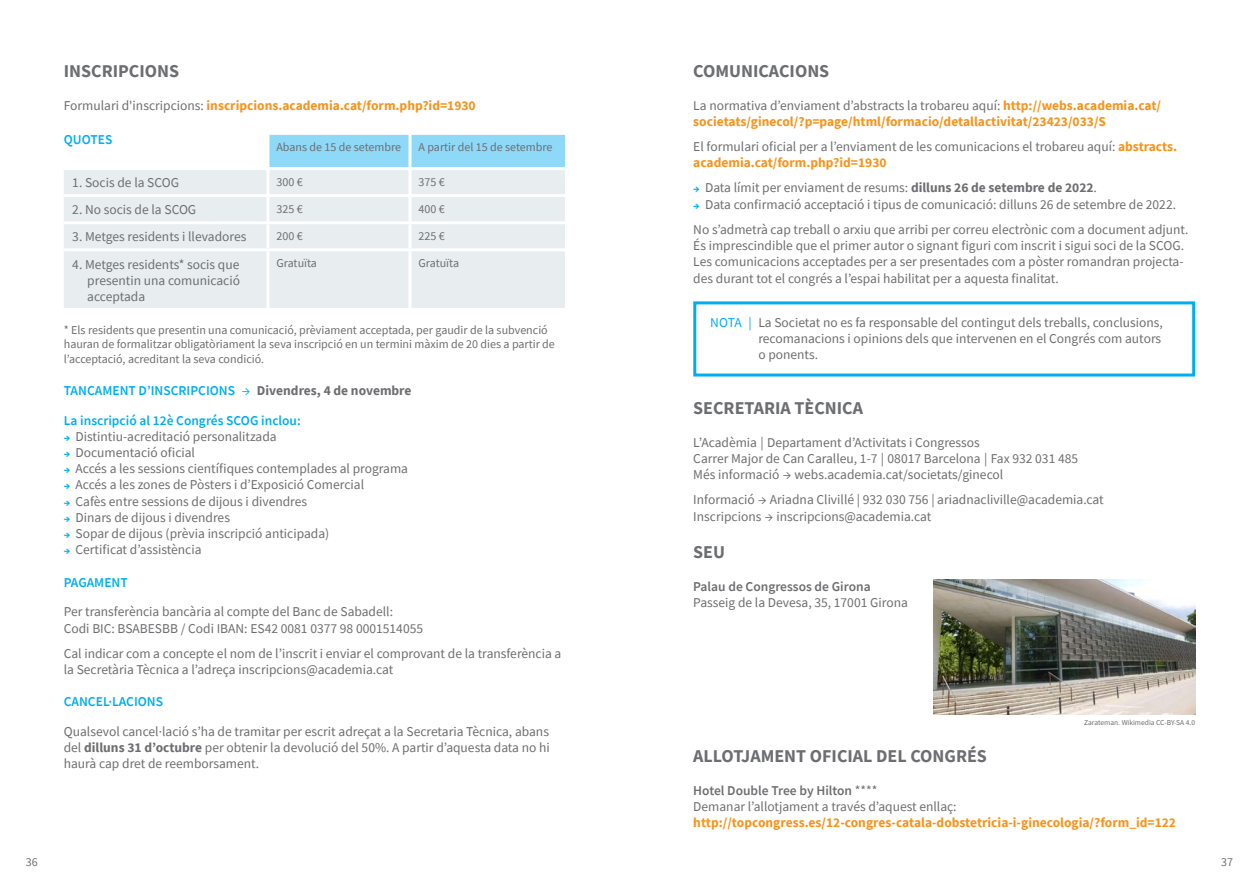
<style>
.page{position:relative;width:1259px;height:893px;background:#fff}
.page>*{position:absolute;margin:0;border:0;box-sizing:border-box;transform-origin:0 0}
.t1{font:700 18px "Source Sans Pro";color:#6d6e71}
.t2{font:13.5px/16.2px "Source Sans Pro";color:#6d6e71}
.t3{font:700 13.5px/16.2px "Source Sans Pro";color:#f7941e}
.t4{font:600 13.5px/29.7px "Source Sans Pro";color:#00aeef}
.t5{font:600 13.5px "Source Sans Pro";color:#6d6e71}
.t6{font:12px/14.4px "Source Sans Pro";color:#6d6e71}
.t7{font:7.5px "Source Sans Pro";color:#6d6e71}
.s1{font-weight:400;color:#6d6e71}
.s2{font-weight:400}
.s3{font-weight:700;color:#6d6e71}
.s4{font-weight:700;font-size:10.5px;color:#00aeef}
.s5{font-weight:700}
.s6{font-weight:700;color:#f7941e}
.s7{color:#00aeef}
.s8{font-weight:600}
</style>
<div class="page">
<div style="left:269px;top:135px;width:296px;height:32px;background:#8ed8f8"></div>
<div style="left:64px;top:170px;width:501px;height:138px;background:#e8edf0"></div>
<hr style="left:408px;top:135px;width:3px;height:32px;background:#fff">
<hr style="left:408px;top:170px;width:3px;height:24px;background:#fff">
<hr style="left:268px;top:194px;width:142px;height:3px;background:#fff">
<hr style="left:410px;top:194px;width:155px;height:3px;background:#fff">
<hr style="left:408px;top:197px;width:3px;height:24px;background:#fff">
<hr style="left:268px;top:221px;width:142px;height:3px;background:#fff">
<hr style="left:410px;top:221px;width:155px;height:3px;background:#fff">
<hr style="left:408px;top:224px;width:3px;height:24px;background:#fff">
<hr style="left:268px;top:248px;width:142px;height:3px;background:#fff">
<hr style="left:410px;top:248px;width:155px;height:3px;background:#fff">
<hr style="left:408px;top:251px;width:3px;height:57px;background:#fff">
<hr style="left:266px;top:170px;width:3px;height:24px;background:#fff">
<hr style="left:64px;top:194px;width:204px;height:3px;background:#fff">
<hr style="left:266px;top:197px;width:3px;height:24px;background:#fff">
<hr style="left:64px;top:221px;width:204px;height:3px;background:#fff">
<hr style="left:266px;top:224px;width:3px;height:24px;background:#fff">
<hr style="left:64px;top:248px;width:204px;height:3px;background:#fff">
<hr style="left:266px;top:251px;width:3px;height:57px;background:#fff">
<div style="left:693px;top:301px;width:502px;height:75px;border:3px solid #00aeef"></div>
<img style="left:933px;top:580px;width:262px;height:134px">
<h1 class="t1" style="left:64px;top:59px;width:17px">Inscripcions</h1>
<p class="t3" style="left:64px;top:97px;width:413px"><span class="s1">Formulari d'inscripcions:</span> inscripcions.academia.cat/form.php?id=1930</p>
<p class="t4" style="left:64px;top:124px;width:50px">QUOTES</p>
<p class="t6" style="left:276px;top:140px;width:126px">Abans de 15 de setembre</p>
<p class="t6" style="left:418px;top:140px;width:135px">A partir del 15 de setembre</p>
<p class="t2" style="left:72px;top:174px;width:108px">1. Socis de la SCOG</p>
<p class="t6" style="left:276px;top:175px;width:28px">300 €</p>
<p class="t6" style="left:418px;top:175px;width:28px">375 €</p>
<p class="t2" style="left:72px;top:202px;width:125px">2. No socis de la SCOG</p>
<p class="t6" style="left:276px;top:202px;width:28px">325 €</p>
<p class="t6" style="left:418px;top:202px;width:28px">400 €</p>
<p class="t2" style="left:72px;top:229px;width:176px">3. Metges residents i llevadores</p>
<p class="t6" style="left:276px;top:229px;width:28px">200 €</p>
<p class="t6" style="left:418px;top:229px;width:28px">225 €</p>
<p class="t2" style="left:87px;top:256px;width:154px;text-align:justify;text-indent:-15px">4. Metges residents* socis que presentin una comunicació acceptada</p>
<p class="t6" style="left:276px;top:256px;width:42px">Gratuïta</p>
<p class="t6" style="left:418px;top:256px;width:42px">Gratuïta</p>
<p class="t6" style="left:64px;top:322px;width:492px">* Els residents que presentin una comunicació, prèviament acceptada, per gaudir de la subvenció hauran de formalitzar obligatòriament la seva inscripció en un termini màxim de 20 dies a partir de l’acceptació, acreditant la seva condició.</p>
<p class="t4" style="left:64px;top:375px;width:108px">Tancament d’i nscripcio</p>
<p class="t4" style="left:64px;top:375px;width:349px;text-indent:155px">ns <span class="s2">→</span> <span class="s3">Divendres, 4 de novembre<br></span>La inscripció al 12è Congrés SCOG inclou:</p>
<p class="t2" style="left:64px;top:428px;width:214px"><span class="s4">→</span> Distintiu-acreditació personalitzada</p>
<p class="t2" style="left:64px;top:444px;width:133px"><span class="s4">→</span> Documentació oficial</p>
<p class="t2" style="left:64px;top:461px;width:346px"><span class="s4">→</span> Accés a les sessions científiques contemplades al programa</p>
<p class="t2" style="left:64px;top:477px;width:302px"><span class="s4">→</span> Accés a les zones de Pòsters i d’Exposició Comercial</p>
<p class="t2" style="left:64px;top:493px;width:245px"><span class="s4">→</span> Cafès entre sessions de dijous i divendres</p>
<p class="t2" style="left:64px;top:509px;width:168px"><span class="s4">→</span> Dinars de dijous i divendres</p>
<p class="t2" style="left:64px;top:525px;width:267px"><span class="s4">→</span> Sopar de dijous (prèvia inscripció anticipada)</p>
<p class="t2" style="left:64px;top:542px;width:139px"><span class="s4">→</span> Certificat d’assistència</p>
<p class="t4" style="left:64px;top:567px;width:33px">PAGAMEN</p>
<p class="t4" style="left:120px;top:567px;width:9px">T</p>
<p class="t2" style="left:64px;top:604px;width:361px">Per transferència bancària al compte del Banc de Sabadell:<br>Codi BIC: BSABESBB / Codi IBAN: ES42 0081 0377 98 0001514055</p>
<p class="t2" style="left:64px;top:645px;width:499px">Cal indicar com a concepte el nom de l’inscrit i enviar el comprovant de la transferència a la Secretària Tècnica a l’adreça inscripcions@academia.cat</p>
<p class="t4" style="left:64px;top:687px;width:99px">Cancel·lacions</p>
<p class="t2" style="left:64px;top:723px;width:487px;text-align:justify">Qualsevol cancel·lació s’ha de tramitar per escrit adreçat a la Secretaria Tècnica, abans del <span class="s5">dilluns 31 d’octubre</span> per obtenir la devolució del 50%. A partir d’aquesta data no hi haurà cap dret de reemborsament.</p>
<h1 class="t1" style="left:693px;top:59px;width:22px">Comunicacions</h1>
<p class="t3" style="left:693px;top:97px;width:469px"><span class="s1">La normativa d’enviament d’abstracts la trobareu aquí:</span> http://webs.academia.cat/ societats/ginecol/?p=page/html/formacio/detallactivitat/23423/033/S</p>
<p class="t2" style="left:693px;top:138px;width:485px">El formulari oficial per a l’enviament de les comunicacions el trobareu aquí: <span class="s6">abstracts. academia.cat/form.php?id=1930</span></p>
<p class="t2" style="left:693px;top:180px;width:405px"><span class="s4">→</span> Data límit per enviament de resums: <span class="s5">dilluns 26 de setembre de 2022</span>.</p>
<p class="t2" style="left:693px;top:192px;width:497px;line-height:25.2px"><span class="s4">→</span> Data confirmació acceptació i tipus de comunicació: dilluns 26 de setembre de 2022.<br>No s’admetrà cap treball o arxiu que arribi per correu electrònic com a document adjunt.</p>
<p class="t2" style="left:693px;top:237px;width:492px;text-align:justify">És imprescindible que el primer autor o signant figuri com inscrit i sigui soci de la SCOG.<br>Les comunicacions acceptades per a ser presentades com a pòster romandran projecta&shy;des durant tot el congrés a l’espai habilitat per a aquesta finalitat.</p>
<p class="t2" style="left:758px;top:314px;width:406px;text-indent:-48px"><span class="s7">NOTA |</span> La Societat no es fa responsable del contingut dels treballs, conclusions, recomanacions i opinions dels que intervenen en el Congrés com autors o ponents.</p>
<h1 class="t1" style="left:693px;top:396px;width:71px">Secretaria</h1>
<h1 class="t1" style="left:794px;top:396px;width:31px">tècnica</h1>
<p class="t2" style="left:693px;top:434px;width:386px">L’Acadèmia | Departament d’Activitats i Congressos<br>Carrer Major de Can Caralleu, 1-7 | 08017 Barcelona | Fax 932 031 485<br>Més informació → webs.academia.cat/societats/ginecol</p>
<p class="t2" style="left:693px;top:492px;width:412px">Informació → Ariadna Clivillé | 932 030 756 | ariadnacliville@academia.cat<br>Inscripcions → inscripcions@academia.cat</p>
<h1 class="t1" style="left:693px;top:540px;width:33px">SEU</h1>
<p class="t5" style="left:693px;top:577px;width:179px">Palau de Congressos de Girona</p>
<p class="t2" style="left:693px;top:594px;width:216px">Passeig de la Devesa, 35, 17001 Girona</p>
<p class="t7" style="left:1084px;top:717px;width:112px">Zarateman. Wikimedia CC-BY-SA 4.0</p>
<h1 class="t1" style="left:693px;top:744px;width:147px">Allotjam ent oficia</h1>
<h1 class="t1" style="left:863px;top:744px;width:70px">l del Congr</h1>
<h1 class="t1" style="left:967px;top:744px;width:19px">és</h1>
<p class="t2" style="left:693px;top:782px;width:265px"><span class="s8">Hotel Double Tree by Hilton</span> ****<br>Demanar l’allotjament a través d’aquest enllaç:</p>
<p class="t3" style="left:693px;top:814px;width:484px">http://topcongress.es/12-congres-catala-dobstetricia-i-ginecologia/?form_id=122</p>
<p class="t6" style="left:26px;top:854px;width:13px">36</p>
<p class="t6" style="left:1221px;top:854px;width:13px">37</p>
</div>
